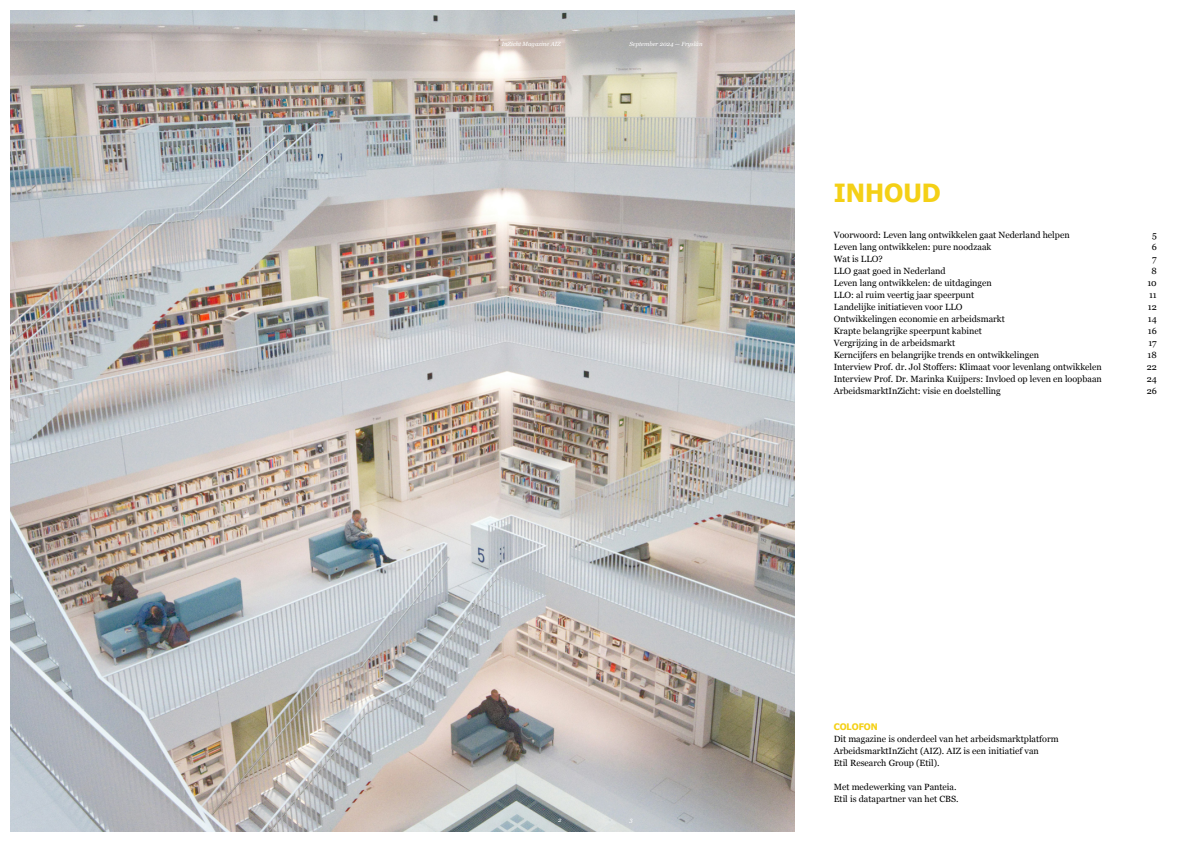
<style>
.page{position:relative;width:1191px;height:842px;background:#fff}
.page>*{position:absolute;margin:0;border:0;box-sizing:border-box;transform-origin:0 0}
.t1{font:700 25px "Tahoma";color:#f4d016}
.t2{font:9px/12px "Georgia";color:#000}
.t3{font:700 9px "Tahoma";color:#f4d016}
.t4{font:italic 6px "Georgia";color:#fff}
</style>
<div class="page">
<img style="left:11px;top:10px;width:783px;height:821px">
<p class="t4" style="left:502px;top:40px;width:61px">InZicht Magazine AIZ</p>
<p class="t4" style="left:629px;top:40px;width:75px">September 2024 — Fryslân</p>
<p class="t4" style="left:558px;top:815px;width:5px">2</p>
<p class="t4" style="left:629px;top:815px;width:5px">3</p>
<h1 class="t1" style="left:833px;top:175px;width:109px">INHOUD</h1>
<p class="t2" style="left:833px;top:229px;width:237px">Voorwoord: Leven lang ontwikkelen gaat Nederland helpen</p>
<p class="t2" style="left:1152px;top:229px;width:6px">5</p>
<p class="t2" style="left:833px;top:241px;width:159px">Leven lang ontwikkelen: pure noodzaak</p>
<p class="t2" style="left:1151px;top:241px;width:7px">6</p>
<p class="t2" style="left:833px;top:253px;width:51px">Wat is LLO?</p>
<p class="t2" style="left:1152px;top:253px;width:6px">7</p>
<p class="t2" style="left:833px;top:265px;width:113px">LLO gaat goed in Nederland</p>
<p class="t2" style="left:1151px;top:265px;width:7px">8</p>
<p class="t2" style="left:833px;top:277px;width:160px">Leven lang ontwikkelen: de uitdagingen</p>
<p class="t2" style="left:1147px;top:277px;width:11px">10</p>
<p class="t2" style="left:833px;top:289px;width:142px">LLO: al ruim veertig jaar speerpunt</p>
<p class="t2" style="left:1149px;top:289px;width:9px">11</p>
<p class="t2" style="left:833px;top:301px;width:130px">Landelijke initiatieven voor LLO</p>
<p class="t2" style="left:1147px;top:301px;width:10px">12</p>
<p class="t2" style="left:833px;top:313px;width:173px">Ontwikkelingen economie en arbeidsmarkt</p>
<p class="t2" style="left:1147px;top:313px;width:10px">14</p>
<p class="t2" style="left:833px;top:325px;width:150px">Krapte belangrijke speerpunt kabinet</p>
<p class="t2" style="left:1147px;top:325px;width:10px">16</p>
<p class="t2" style="left:833px;top:337px;width:123px">Vergrijzing in de arbeidsmarkt</p>
<p class="t2" style="left:1148px;top:337px;width:10px">17</p>
<p class="t2" style="left:833px;top:349px;width:207px">Kerncijfers en belangrijke trends en ontwikkelingen</p>
<p class="t2" style="left:1147px;top:349px;width:11px">18</p>
<p class="t2" style="left:833px;top:361px;width:270px">Interview Prof. dr. Jol Stoffers: Klimaat voor levenlang ontwikkelen</p>
<p class="t2" style="left:1146px;top:361px;width:12px">22</p>
<p class="t2" style="left:833px;top:373px;width:270px">Interview Prof. Dr. Marinka Kuijpers: Invloed op leven en loopbaan</p>
<p class="t2" style="left:1146px;top:373px;width:12px">24</p>
<p class="t2" style="left:833px;top:385px;width:169px">ArbeidsmarktInZicht: visie en doelstelling</p>
<p class="t2" style="left:1146px;top:385px;width:12px">26</p>
<p class="t3" style="left:833px;top:720px;width:46px">COLOFON</p>
<p class="t2" style="left:833px;top:732px;width:226px">Dit magazine is onderdeel van het arbeidsmarktplatform<br>ArbeidsmarktInZicht (AIZ). AIZ is een initiatief van<br>Etil Research Group (Etil).</p>
<p class="t2" style="left:833px;top:780px;width:126px">Met medewerking van Panteia.<br>Etil is datapartner van het CBS.</p>
</div>
